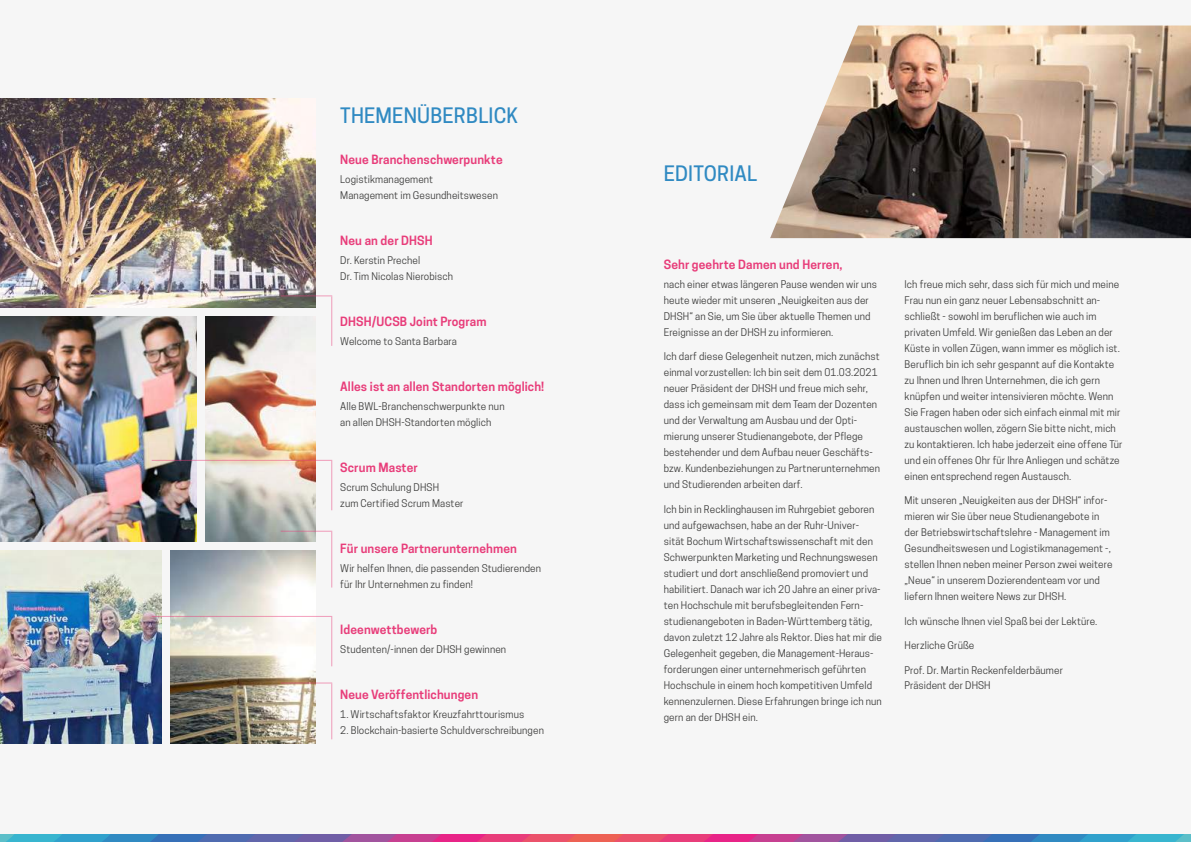
<style>
.page{position:relative;width:1191px;height:842px;background:#f6f6f6}
.page>*{position:absolute;margin:0;border:0;box-sizing:border-box;transform-origin:0 0}
.t1{font:500 20px "Cooper Hewitt";letter-spacing:.01em;color:#308ac2}
.t2{font:600 12px "Cooper Hewitt";letter-spacing:.01em;color:#e83d7a}
.t3{font:10px/16px "Cooper Hewitt";letter-spacing:.01em;color:#3c3c3b}
</style>
<div class="page">
<svg style="left:0;top:835px;width:1191px;height:7px;background:#8268a2"></svg>
<img style="left:0;top:98px;width:315px;height:209px">
<img style="left:205px;top:316px;width:110px;height:225px">
<img style="left:0;top:316px;width:196px;height:225px">
<img style="left:0;top:551px;width:162px;height:192px">
<img style="left:170px;top:551px;width:145px;height:192px">
<img style="left:770px;top:26px;width:421px;height:212px">
<hr style="left:281px;top:295px;width:51px;height:1px;background:#e83d7a">
<hr style="left:331px;top:296px;width:1px;height:50px;background:#e83d7a">
<hr style="left:152px;top:460px;width:180px;height:1px;background:#e83d7a">
<hr style="left:331px;top:461px;width:1px;height:49px;background:#e83d7a">
<hr style="left:152px;top:616px;width:180px;height:1px;background:#e83d7a">
<hr style="left:331px;top:617px;width:1px;height:49px;background:#e83d7a">
<hr style="left:281px;top:531px;width:51px;height:1px;background:#e83d7a">
<hr style="left:331px;top:532px;width:1px;height:55px;background:#e83d7a">
<hr style="left:281px;top:682px;width:51px;height:1px;background:#e83d7a">
<hr style="left:331px;top:683px;width:1px;height:56px;background:#e83d7a">
<h1 class="t1" style="left:340px;top:104px;width:179px">THEMENÜBERBLICK</h1>
<p class="t2" style="left:340px;top:152px;width:164px">Neue Branchenschwerpunkte</p>
<p class="t3" style="left:340px;top:171px;width:159px">Logistikmanagement<br>Management im Gesundheitswesen</p>
<p class="t2" style="left:340px;top:233px;width:94px">Neu an der DHSH</p>
<p class="t3" style="left:340px;top:252px;width:114px">Dr. Kerstin Prechel<br>Dr. Tim Nicolas Nierobisch</p>
<p class="t2" style="left:340px;top:314px;width:148px">DHSH/UCSB Joint Program</p>
<p class="t3" style="left:340px;top:333px;width:118px">Welcome to Santa Barbara</p>
<p class="t2" style="left:340px;top:379px;width:205px">Alles ist an allen Standorten möglich!</p>
<p class="t3" style="left:340px;top:398px;width:166px">Alle BWL-Branchenschwerpunkte nun an allen DHSH-Standorten möglich</p>
<p class="t2" style="left:340px;top:460px;width:79px">Scrum Master</p>
<p class="t3" style="left:340px;top:479px;width:125px">Scrum Schulung DHSH<br>zum Certified Scrum Master</p>
<p class="t2" style="left:340px;top:541px;width:178px">Für unsere Partnerunternehmen</p>
<p class="t3" style="left:340px;top:560px;width:202px">Wir helfen Ihnen, die passenden Studierenden für Ihr Unternehmen zu finden!</p>
<p class="t2" style="left:340px;top:622px;width:99px">Ideenwettbewerb</p>
<p class="t3" style="left:340px;top:641px;width:167px">Studenten/-innen der DHSH gewinnen</p>
<p class="t2" style="left:340px;top:687px;width:139px">Neue Veröffentlichungen</p>
<p class="t3" style="left:340px;top:706px;width:186px">1. Wirtschaftsfaktor Kreuzfahrttourismus</p>
<p class="t3" style="left:340px;top:722px;width:205px">2. Blockchain-basierte Schuldverschreibungen</p>
<h1 class="t1" style="left:664px;top:162px;width:95px">EDITORIAL</h1>
<p class="t2" style="left:664px;top:257px;width:180px">Sehr geehrte Damen und Herren,</p>
<p class="t3" style="left:664px;top:276px;width:215px">nach einer etwas längeren Pause wenden wir uns heute wieder mit unseren „Neuigkeiten aus der DHSH“ an Sie, um Sie über aktuelle Themen und Ereignisse an der DHSH zu informieren.</p>
<p class="t3" style="left:664px;top:348px;width:218px">Ich darf diese Gelegenheit nutzen, mich zunächst einmal vorzustellen: Ich bin seit dem 01.03.2021 neuer Präsident der DHSH und freue mich sehr, dass ich gemeinsam mit dem Team der Dozenten und der Verwaltung am Ausbau und der Opti&shy;mierung unserer Studienangebote, der Pflege bestehender und dem Aufbau neuer Geschäfts&shy;bzw. Kundenbeziehungen zu Partnerunternehmen und Studierenden arbeiten darf.</p>
<p class="t3" style="left:664px;top:501px;width:220px">Ich bin in Recklinghausen im Ruhrgebiet geboren und aufgewachsen, habe an der Ruhr-Univer&shy;sität Bochum Wirtschaftswissenschaft mit den Schwerpunkten Marketing und Rechnungswesen studiert und dort anschließend promoviert und habilitiert. Danach war ich 20 Jahre an einer priva&shy;ten Hochschule mit berufsbegleitenden Fern&shy;studienangeboten in Baden-Württemberg tätig, davon zuletzt 12 Jahre als Rektor. Dies hat mir die Gelegenheit gegeben, die Management-Heraus&shy;forderungen einer unternehmerisch geführten Hochschule in einem hoch kompetitiven Umfeld kennenzulernen. Diese Erfahrungen bringe ich nun gern an der DHSH ein.</p>
<p class="t3" style="left:904px;top:276px;width:219px">Ich freue mich sehr, dass sich für mich und meine Frau nun ein ganz neuer Lebensabschnitt an&shy;schließt - sowohl im beruflichen wie auch im privaten Umfeld. Wir genießen das Leben an der Küste in vollen Zügen, wann immer es möglich ist.<br>Beruflich bin ich sehr gespannt auf die Kontakte zu Ihnen und Ihren Unternehmen, die ich gern knüpfen und weiter intensivieren möchte. Wenn Sie Fragen haben oder sich einfach einmal mit mir austauschen wollen, zögern Sie bitte nicht, mich zu kontaktieren. Ich habe jederzeit eine offene Tür und ein offenes Ohr für Ihre Anliegen und schätze einen entsprechend regen Austausch.</p>
<p class="t3" style="left:904px;top:492px;width:209px">Mit unseren „Neuigkeiten aus der DHSH“ infor&shy;mieren wir Sie über neue Studienangebote in der Betriebswirtschaftslehre - Management im Gesundheitswesen und Logistikmanagement -, stellen Ihnen neben meiner Person zwei weitere „Neue“ in unserem Dozierendenteam vor und liefern Ihnen weitere News zur DHSH.</p>
<p class="t3" style="left:904px;top:613px;width:194px">Ich wünsche Ihnen viel Spaß bei der Lektüre.</p>
<p class="t3" style="left:904px;top:637px;width:71px">Herzliche Grüße</p>
<p class="t3" style="left:904px;top:662px;width:160px;line-height:15.5px">Prof. Dr. Martin Reckenfelderbäumer<br>Präsident der DHSH</p>
</div>
